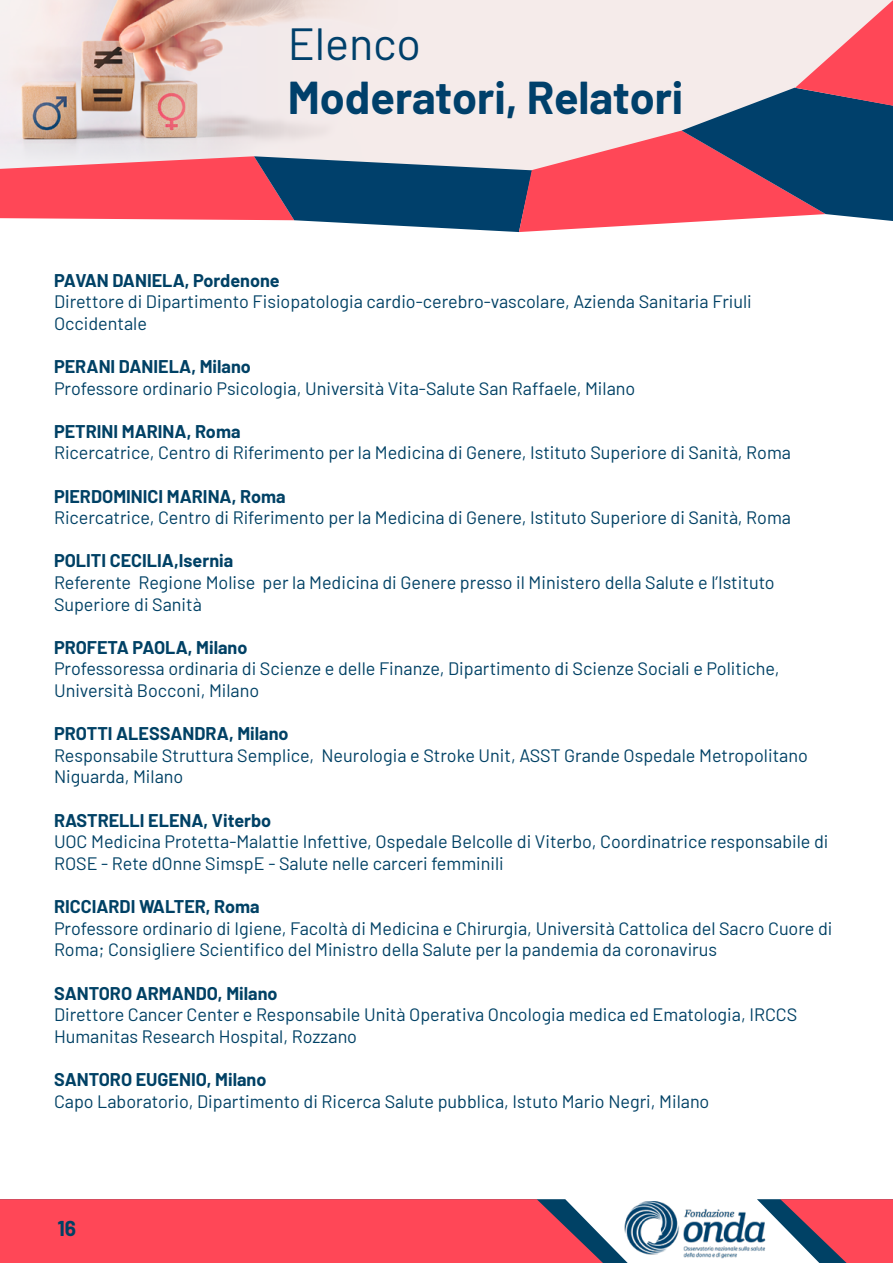
<style>
.page{position:relative;width:893px;height:1263px;background:#fff}
.page>*{position:absolute;margin:0;border:0;box-sizing:border-box;transform-origin:0 0}
.t1{font:700 45px "Barlow";color:#00406b}
.t2{font:45px "Barlow";color:#00406b}
.t3{font:700 21px "Barlow";color:#004165}
.t4{font:18px/21.6px "Barlow";color:#004165}
.t5{font:700 18px "Barlow";color:#004165}
</style>
<div class="page">
<img style="left:648px;top:1201px;width:109px;height:58px">
<svg style="left:0;top:1199px;width:648px;height:64px;background:#f05262"></svg>
<svg style="left:757px;top:1199px;width:136px;height:64px"></svg>
<svg style="left:0;top:0;width:893px;height:232px;background:#cba9b1"></svg>
<h1 class="t2" style="left:288px;top:11px;width:135px">Elenco</h1>
<h1 class="t1" style="left:288px;top:65px;width:397px">Moderatori, Relatori</h1>
<p class="t5" style="left:54px;top:267px;width:227px">PAVAN DANIELA, Pordenone</p>
<p class="t4" style="left:54px;top:290px;width:699px">Direttore di Dipartimento Fisiopatologia cardio-cerebro-vascolare, Azienda Sanitaria Friuli<br>Occidentale</p>
<p class="t5" style="left:54px;top:353px;width:198px">PERANI DANIELA, Milano</p>
<p class="t4" style="left:54px;top:376px;width:583px">Professore ordinario Psicologia, Università Vita-Salute San Raffaele, Milano</p>
<p class="t5" style="left:54px;top:418px;width:188px">PETRINI MARINA, Roma</p>
<p class="t4" style="left:54px;top:441px;width:739px">Ricercatrice, Centro di Riferimento per la Medicina di Genere, Istituto Superiore di Sanità, Roma</p>
<p class="t5" style="left:54px;top:483px;width:233px">PIERDOMINICI MARINA, Roma</p>
<p class="t4" style="left:54px;top:506px;width:739px">Ricercatrice, Centro di Riferimento per la Medicina di Genere, Istituto Superiore di Sanità, Roma</p>
<p class="t5" style="left:54px;top:548px;width:181px">POLITI CECILIA,Isernia</p>
<p class="t4" style="left:54px;top:570px;width:722px">Referente Regione Molise per la Medicina di Genere presso il Ministero della Salute e l’Istituto<br>Superiore di Sanità</p>
<p class="t5" style="left:54px;top:634px;width:195px">PROFETA PAOLA, Milano</p>
<p class="t4" style="left:54px;top:657px;width:727px">Professoressa ordinaria di Scienze e delle Finanze, Dipartimento di Scienze Sociali e Politiche,<br>Università Bocconi, Milano</p>
<p class="t5" style="left:54px;top:720px;width:236px">PROTTI ALESSANDRA, Milano</p>
<p class="t4" style="left:54px;top:743px;width:755px">Responsabile Struttura Semplice, Neurologia e Stroke Unit, ASST Grande Ospedale Metropolitano<br>Niguarda, Milano</p>
<p class="t5" style="left:54px;top:807px;width:219px">RASTRELLI ELENA, Viterbo</p>
<p class="t4" style="left:54px;top:830px;width:776px">UOC Medicina Protetta-Malattie Infettive, Ospedale Belcolle di Viterbo, Coordinatrice responsabile di<br>ROSE - Rete dOnne SimspE - Salute nelle carceri femminili</p>
<p class="t5" style="left:54px;top:893px;width:207px">RICCIARDI WALTER, Roma</p>
<p class="t4" style="left:54px;top:916px;width:780px">Professore ordinario di Igiene, Facoltà di Medicina e Chirurgia, Università Cattolica del Sacro Cuore di<br>Roma; Consigliere Scientifico del Ministro della Salute per la pandemia da coronavirus</p>
<p class="t5" style="left:54px;top:980px;width:225px">SANTORO ARMANDO, Milano</p>
<p class="t4" style="left:54px;top:1002px;width:745px">Direttore Cancer Center e Responsabile Unità Operativa Oncologia medica ed Ematologia, IRCCS<br>Humanitas Research Hospital, Rozzano</p>
<p class="t5" style="left:54px;top:1066px;width:214px">SANTORO EUGENIO, Milano</p>
<p class="t4" style="left:54px;top:1089px;width:657px">Capo Laboratorio, Dipartimento di Ricerca Salute pubblica, Istuto Mario Negri, Milano</p>
<p class="t3" style="left:57px;top:1213px;width:20px">16</p>
</div>
